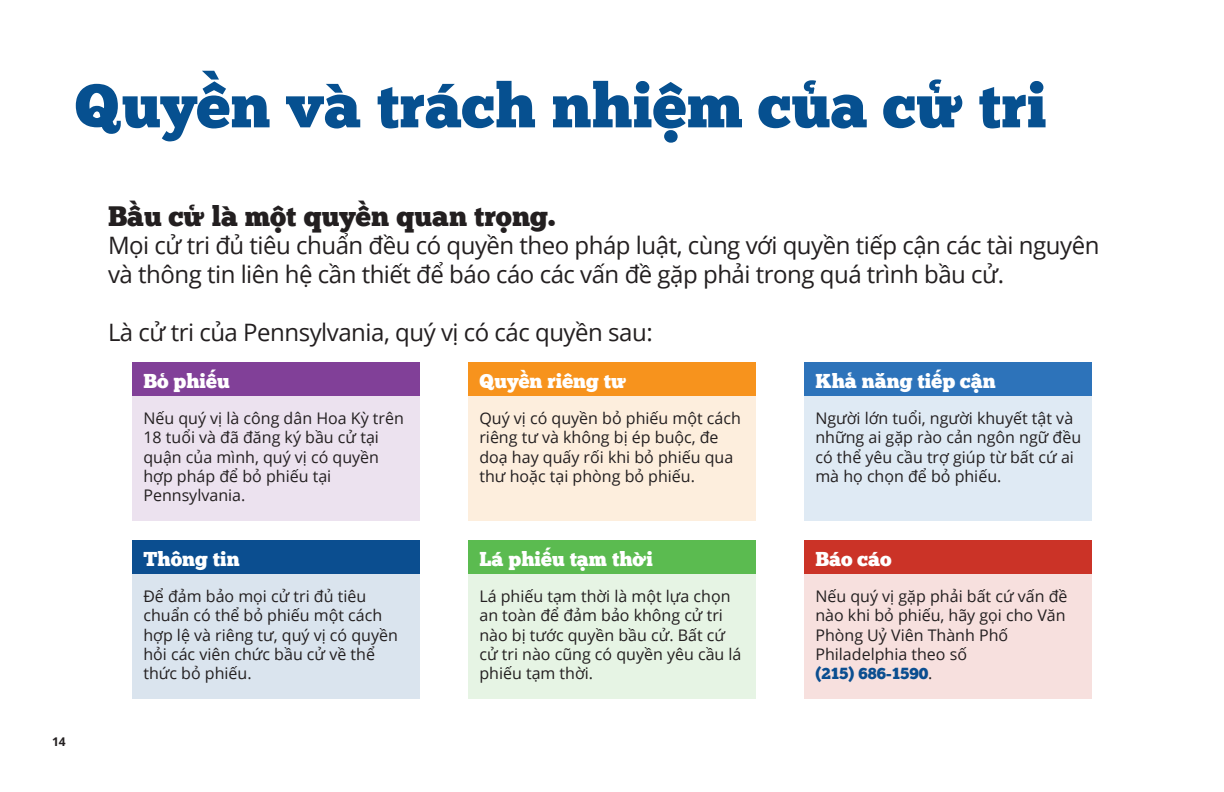
<style>
.page{position:relative;width:1224px;height:792px;background:#fff}
.page>*{position:absolute;margin:0;border:0;box-sizing:border-box;transform-origin:0 0}
.t1{font:62px "Chunk Five Ex";color:#065090}
.t2{font:28px "Chunk Five Ex";color:#231f20}
.t3{font:24px/28.8px "Open Sans";letter-spacing:-.02em;color:#231f20}
.t4{font:20px "Chunk Five Ex";color:#fff}
.t5{font:16px/19.2px "Open Sans";color:#231f20}
.t6{font:16px "Chunk Five Ex";color:#0b4e90}
.t7{font:700 12px "Open Sans";color:#231f20}
.s1{font-family:"Open Sans";color:#231f20}
</style>
<div class="page">
<div style="left:132px;top:363px;width:288px;height:158px;background:#ece2ef"></div>
<div style="left:132px;top:363px;width:288px;height:33px;background:#814098"></div>
<div style="left:468px;top:363px;width:288px;height:158px;background:#fdeedd"></div>
<div style="left:468px;top:363px;width:288px;height:33px;background:#f7931d"></div>
<div style="left:804px;top:363px;width:288px;height:158px;background:#dfeaf4"></div>
<div style="left:804px;top:363px;width:288px;height:33px;background:#2d73ba"></div>
<div style="left:132px;top:541px;width:288px;height:158px;background:#dae4ee"></div>
<div style="left:132px;top:541px;width:288px;height:33px;background:#0b4e90"></div>
<div style="left:468px;top:541px;width:288px;height:158px;background:#e6f4e4"></div>
<div style="left:468px;top:541px;width:288px;height:33px;background:#5bbb50"></div>
<div style="left:804px;top:541px;width:288px;height:158px;background:#f7e0de"></div>
<div style="left:804px;top:541px;width:288px;height:33px;background:#cb3327"></div>
<h1 class="t1" style="left:75px;top:59px;width:974px">Quyền và trách nhiệm của cử tri</h1>
<p class="t7" style="left:52px;top:733px;width:15px">14</p>
<h2 class="t2" style="left:108px;top:195px;width:449px">Bầu cử là một quyền quan trọng.</h2>
<h3 class="t3" style="left:108px;top:231px;width:993px">Mọi cử tri đủ tiêu chuẩn đều có quyền theo pháp luật, cùng với quyền tiếp cận các tài nguyên và thông tin liên hệ cần thiết để báo cáo các vấn đề gặp phải trong quá trình bầu cử.</h3>
<h3 class="t3" style="left:108px;top:317px;width:546px">Là cử tri của Pennsylvania, quý vị có các quyền sau:</h3>
<p class="t4" style="left:143px;top:366px;width:88px">Bỏ phiếu</p>
<p class="t5" style="left:143px;top:408px;width:262px">Nếu quý vị là công dân Hoa Kỳ trên<br>18 tuổi và đã đăng ký bầu cử tại quận của mình, quý vị có quyền hợp pháp để bỏ phiếu tại<br>Pennsylvania.</p>
<p class="t4" style="left:143px;top:544px;width:98px">Thông tin</p>
<p class="t5" style="left:143px;top:586px;width:256px">Để đảm bảo mọi cử tri đủ tiêu chuẩn có thể bỏ phiếu một cách hợp lệ và riêng tư, quý vị có quyền hỏi các viên chức bầu cử về thể thức bỏ phiếu.</p>
<p class="t4" style="left:479px;top:366px;width:148px">Quyền riêng tư</p>
<p class="t5" style="left:479px;top:408px;width:263px">Quý vị có quyền bỏ phiếu một cách riêng tư và không bị ép buộc, đe doạ hay quấy rối khi bỏ phiếu qua thư hoặc tại phòng bỏ phiếu.</p>
<p class="t4" style="left:479px;top:544px;width:175px">Lá phiếu tạm thời</p>
<p class="t5" style="left:479px;top:586px;width:264px">Lá phiếu tạm thời là một lựa chọn an toàn để đảm bảo không cử tri nào bị tước quyền bầu cử. Bất cứ cử tri nào cũng có quyền yêu cầu lá phiếu tạm thời.</p>
<p class="t4" style="left:815px;top:366px;width:182px">Khả năng tiếp cận</p>
<p class="t5" style="left:815px;top:408px;width:267px">Người lớn tuổi, người khuyết tật và những ai gặp rào cản ngôn ngữ đều có thể yêu cầu trợ giúp từ bất cứ ai mà họ chọn để bỏ phiếu.</p>
<p class="t4" style="left:815px;top:544px;width:78px">Báo cáo</p>
<p class="t5" style="left:815px;top:586px;width:254px">Nếu quý vị gặp phải bất cứ vấn đề nào khi bỏ phiếu, hãy gọi cho Văn<br>Phòng Uỷ Viên Thành Phố<br>Philadelphia theo số</p>
<p class="t6" style="left:815px;top:661px;width:119px">(215) 686-1590<span class="s1">.</span></p>
</div>
